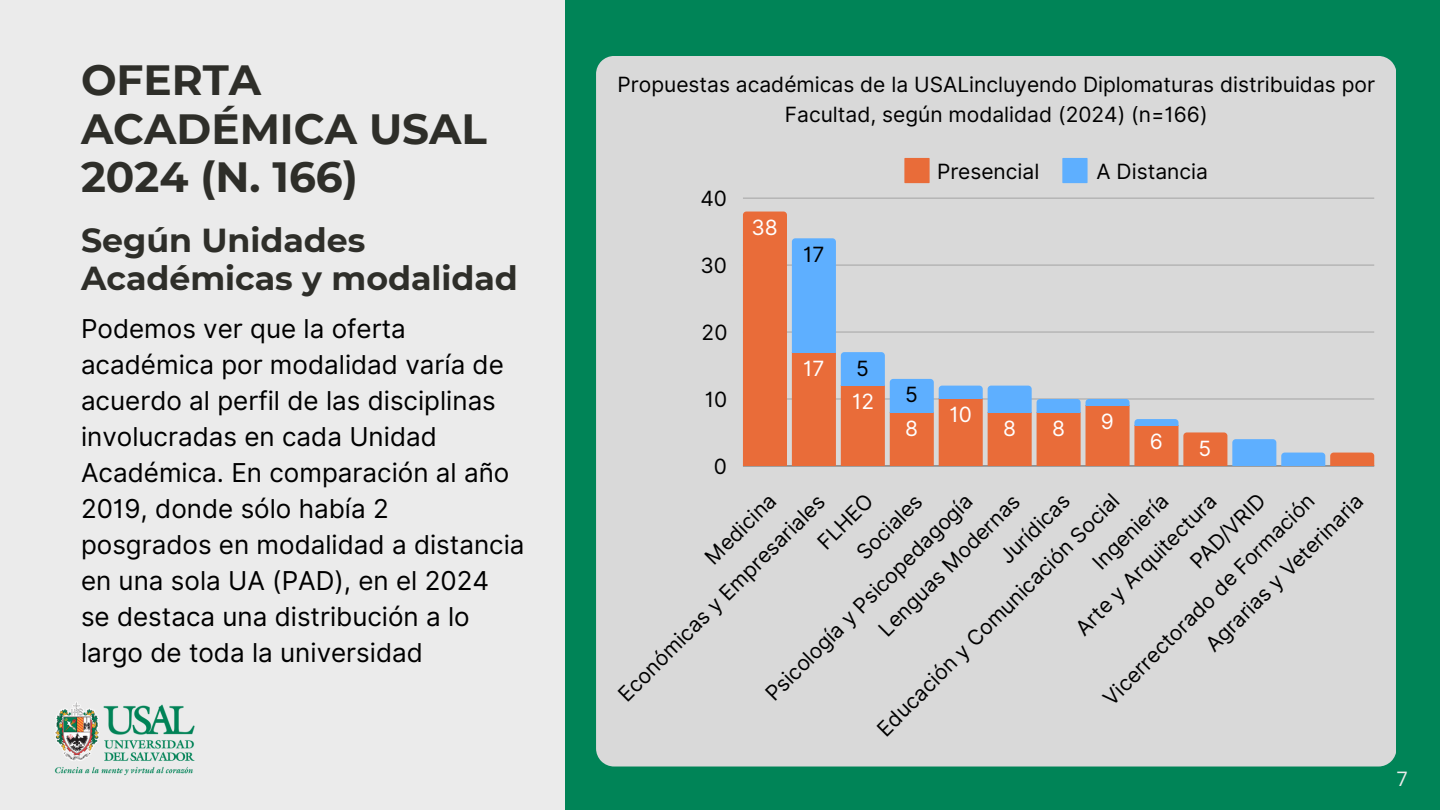
<style>
.page{position:relative;width:1440px;height:810px;background:#008457}
.page>*{position:absolute;margin:0;border:0;box-sizing:border-box;transform-origin:0 0}
.t1{font:700 42.2px/48.8px "Montserrat";color:#2e2e29}
.t2{font:700 33.2px/38.2px "Montserrat";color:#2e2e29}
.t3{font:26px/36px "Inter";color:#000}
.t4{font:21px/35.4px "Inter";color:#000}
.t5{font:21px "Inter";color:#fff}
.t6{font:20px "Open Sans";color:#ebebeb}
</style>
<div class="page">
<div style="left:0;top:0;width:565px;height:810px;background:#ebebeb"></div>
<div style="left:596px;top:56px;width:799px;height:711px;background:#d9d9d9"></div>
<svg style="left:904px;top:158px;width:26px;height:25px"></svg>
<svg style="left:1062px;top:158px;width:26px;height:25px"></svg>
<hr style="left:743px;top:466px;width:631px;height:1px;background:#9e9e9e">
<hr style="left:743px;top:198px;width:631px;height:1px;background:#b6b6b6">
<svg style="left:743px;top:212px;width:631px;height:254px;background:#d2bcb7"></svg>
<img style="left:54px;top:702px;width:141px;height:74px">
<h1 class="t1" style="left:81px;top:55px;width:407px">OFERTA<br>ACADÉMICA USAL<br>2024 (N. 166)</h1>
<h2 class="t2" style="left:81px;top:221px;width:438px">Según Unidades<br>Académicas y modalidad</h2>
<h3 class="t3" style="left:81px;top:311px;width:445px">Podemos ver que la oferta académica por modalidad varía de acuerdo al perfil de las disciplinas involucradas en cada Unidad<br>Académica. En comparación al año<br>2019, donde sólo había 2 posgrados en modalidad a distancia en una sola UA (PAD), en el 2024<br>se destaca una distribución a lo largo de toda la universidad</h3>
<p class="t4" style="left:617px;top:70px;width:759px;line-height:29.2px;text-align:center">Propuestas académicas de la USALincluyendo Diplomaturas distribuidas por<br>Facultad, según modalidad (2024) (n=166)</p>
<p class="t4" style="left:700px;top:181px;width:28px">40</p>
<p class="t4" style="left:701px;top:248px;width:28px">30</p>
<p class="t4" style="left:702px;top:315px;width:27px">20</p>
<p class="t4" style="left:705px;top:382px;width:24px">10</p>
<p class="t4" style="left:714px;top:448px;width:15px">0</p>
<p class="t5" style="left:751px;top:215px;width:28px">38</p>
<p class="t4" style="left:803px;top:236px;width:23px">17</p>
<p class="t5" style="left:803px;top:355px;width:23px">17</p>
<p class="t4" style="left:856px;top:350px;width:14px">5</p>
<p class="t5" style="left:852px;top:389px;width:23px">12</p>
<p class="t4" style="left:937px;top:153px;width:104px">Presencial</p>
<p class="t4" style="left:1097px;top:153px;width:113px">A Distancia</p>
<p class="t4" style="left:905px;top:377px;width:14px">5</p>
<p class="t5" style="left:905px;top:416px;width:14px">8</p>
<p class="t5" style="left:950px;top:402px;width:24px">10</p>
<p class="t5" style="left:1003px;top:416px;width:14px">8</p>
<p class="t5" style="left:1052px;top:416px;width:14px">8</p>
<p class="t5" style="left:1101px;top:409px;width:15px">9</p>
<p class="t5" style="left:1150px;top:429px;width:15px">6</p>
<p class="t5" style="left:1199px;top:436px;width:14px">5</p>
<p class="t4" style="left:809px;top:533px;width:70px;rotate:-45deg">FLHEO</p>
<p class="t4" style="left:1181px;top:553px;width:97px;rotate:-45deg">PAD/VRID</p>
<p class="t4" style="left:868px;top:720px;width:334px;rotate:-45deg">Educación y Comunicación Social</p>
<p class="t4" style="left:991px;top:548px;width:90px;rotate:-45deg">Jurídicas</p>
<p class="t4" style="left:584px;top:660px;width:284px;text-indent:158px;rotate:-45deg">Medicina<br>Económicas y Empresariales</p>
<p class="t4" style="left:848px;top:543px;width:84px;rotate:-45deg">Sociales</p>
<p class="t4" style="left:1094px;top:689px;width:290px;rotate:-45deg">Vicerrectorado de Formación</p>
<p class="t4" style="left:1084px;top:553px;width:98px;rotate:-45deg">Ingeniería</p>
<p class="t4" style="left:756px;top:685px;width:284px;rotate:-45deg">Psicología y Psicopedagogía</p>
<p class="t4" style="left:1066px;top:619px;width:191px;rotate:-45deg">Arte y Arquitectura</p>
<p class="t4" style="left:869px;top:620px;width:191px;rotate:-45deg">Lenguas Modernas</p>
<p class="t4" style="left:1197px;top:636px;width:214px;rotate:-45deg">Agrarias y Veterinaria</p>
<p class="t6" style="left:1397px;top:764px;width:13px">7</p>
</div>
